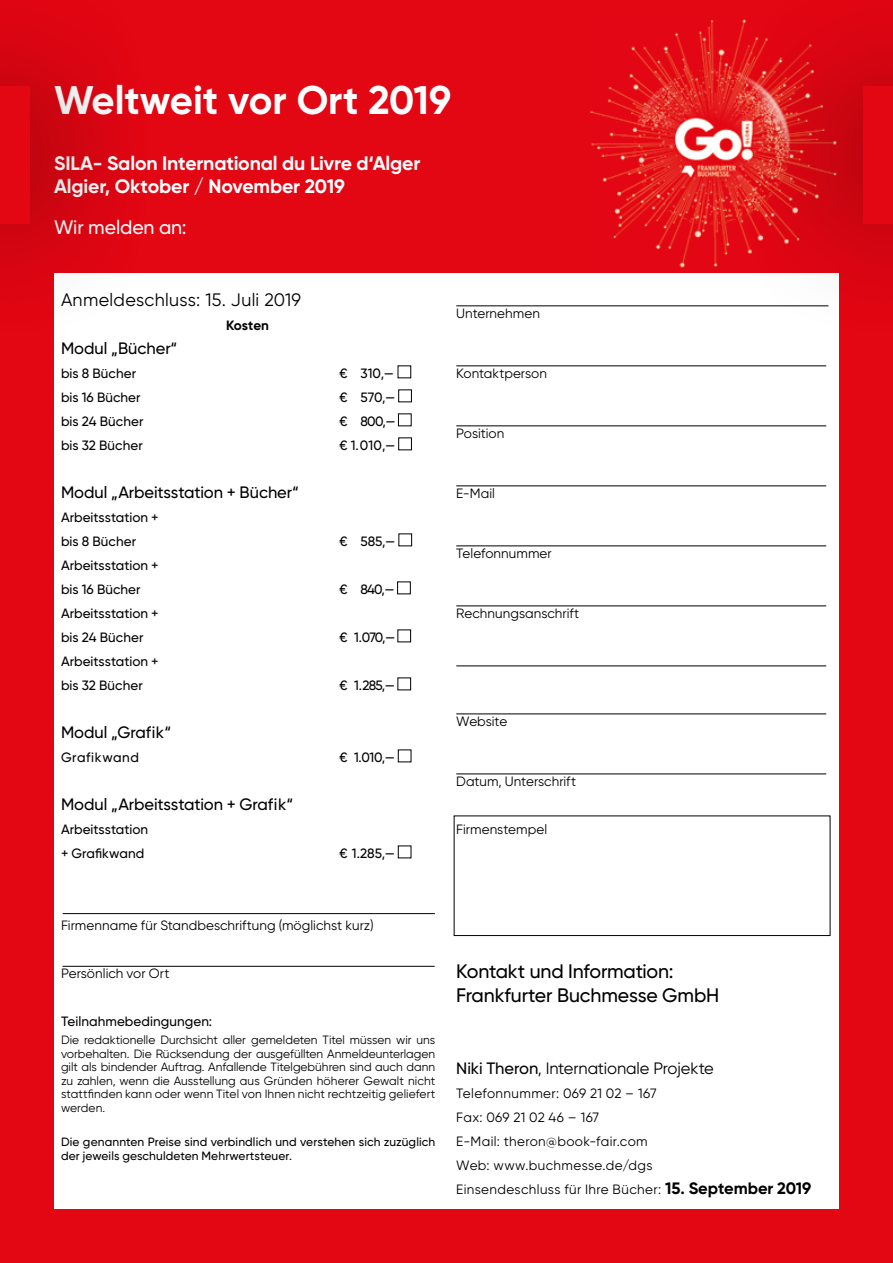
<style>
.page{position:relative;width:893px;height:1263px;background:#e30613}
.page>*{position:absolute;margin:0;border:0;box-sizing:border-box;transform-origin:0 0}
.t1{font:700 39.9px "Gilroy";color:#fff}
.t2{font:700 19.5px/23.4px "Gilroy";letter-spacing:-.01em;color:#fff}
.t3{font:500 19.5px/24px "Gilroy";letter-spacing:-.01em;color:#000}
.t4{font:500 19.5px "Gilroy";letter-spacing:-.005em;color:#fff}
.t5{font:18px "Gilroy";letter-spacing:.015em;color:#000}
.t6{font:500 16.5px "Gilroy";letter-spacing:-.005em;color:#000}
.t7{font:16.5px "Gilroy";letter-spacing:-.01em;color:#000}
.t8{font:500 13.5px/24px "Gilroy";letter-spacing:.005em;color:#000}
.t9{font:13.5px "Gilroy";letter-spacing:.005em;color:#000}
.t10{font:13.5px/24px "Gilroy";letter-spacing:.03em;color:#000}
.t11{font:500 13.5px "Gilroy";letter-spacing:.045em;color:#000}
.t12{font:700 13.5px "Gilroy";letter-spacing:-.005em;color:#000}
.t13{font:12px/13.5px "Gilroy";letter-spacing:.01em;color:#000;text-align:justify}
.t14{font:500 12px/13.5px "Gilroy";letter-spacing:.01em;color:#000}
.s1{font-weight:500}
.s2{font-weight:700;font-size:16.5px}
</style>
<div class="page">
<div style="left:54px;top:273px;width:785px;height:936px;background:#fff"></div>
<div style="left:398px;top:390px;width:14px;height:12px;border:1px solid #000"></div>
<div style="left:398px;top:414px;width:13px;height:12px;border:1px solid #000"></div>
<div style="left:398px;top:438px;width:14px;height:12px;border:1px solid #000"></div>
<div style="left:399px;top:534px;width:13px;height:12px;border:1px solid #000"></div>
<div style="left:398px;top:630px;width:13px;height:12px;border:1px solid #000"></div>
<div style="left:398px;top:678px;width:13px;height:12px;border:1px solid #000"></div>
<div style="left:398px;top:750px;width:13px;height:12px;border:1px solid #000"></div>
<div style="left:398px;top:846px;width:13px;height:12px;border:1px solid #000"></div>
<hr style="left:456px;top:306px;width:372px;height:1px;background:#000">
<hr style="left:456px;top:366px;width:370px;height:1px;background:#000">
<hr style="left:456px;top:426px;width:370px;height:1px;background:#000">
<hr style="left:456px;top:486px;width:370px;height:1px;background:#000">
<hr style="left:456px;top:546px;width:370px;height:1px;background:#000">
<hr style="left:456px;top:606px;width:370px;height:1px;background:#000">
<hr style="left:456px;top:666px;width:370px;height:1px;background:#000">
<hr style="left:456px;top:714px;width:370px;height:1px;background:#000">
<hr style="left:456px;top:774px;width:370px;height:1px;background:#000">
<div style="left:454px;top:816px;width:376px;height:120px;border:1px solid #000"></div>
<hr style="left:63px;top:913px;width:372px;height:1px;background:#000">
<hr style="left:63px;top:966px;width:372px;height:1px;background:#000">
<img style="left:590px;top:20px;width:147px;height:248px">
<div style="left:737px;top:0;width:156px;height:343px;background:#000;opacity:.75"></div>
<div style="left:863px;top:86px;width:30px;height:137px;background:#e30613"></div>
<div style="left:0;top:0;width:155px;height:343px;background:#000;opacity:.75"></div>
<div style="left:0;top:86px;width:30px;height:137px;background:#e30613"></div>
<h1 class="t1" style="left:54px;top:75px;width:399px">Weltweit vor Ort 2019</h1>
<h2 class="t2" style="left:54px;top:151px;width:368px">SILA- Salon International du Livre d‘Alger<br>Algier, Oktober / November 2019</h2>
<h2 class="t4" style="left:54px;top:215px;width:134px">Wir melden an:</h2>
<h3 class="t5" style="left:61px;top:289px;width:241px">Anmeldeschluss: 15. Juli 2019</h3>
<p class="t12" style="left:226px;top:317px;width:45px">Kosten</p>
<h3 class="t6" style="left:61px;top:338px;width:118px">Modul „Bücher“</h3>
<p class="t8" style="left:61px;top:361px;width:77px">bis 8 Bücher</p>
<p class="t8" style="left:340px;top:361px;width:56px">€ 310,—</p>
<p class="t8" style="left:61px;top:385px;width:81px">bis 16 Bücher</p>
<p class="t8" style="left:340px;top:385px;width:57px">€ 570,—</p>
<p class="t8" style="left:61px;top:409px;width:84px">bis 24 Bücher</p>
<p class="t8" style="left:340px;top:409px;width:57px">€ 800,—</p>
<p class="t8" style="left:61px;top:433px;width:83px">bis 32 Bücher</p>
<p class="t8" style="left:340px;top:433px;width:57px">€ 1.010,—</p>
<h3 class="t6" style="left:61px;top:482px;width:239px">Modul „Arbeitsstation + Bücher“</h3>
<p class="t8" style="left:61px;top:505px;width:99px">Arbeitsstation + bis 8 Bücher</p>
<p class="t8" style="left:340px;top:529px;width:57px">€ 585,—</p>
<p class="t8" style="left:61px;top:553px;width:99px">Arbeitsstation + bis 16 Bücher</p>
<p class="t8" style="left:61px;top:601px;width:99px">Arbeitsstation + bis 24 Bücher</p>
<p class="t8" style="left:61px;top:649px;width:99px">Arbeitsstation + bis 32 Bücher</p>
<p class="t8" style="left:340px;top:577px;width:57px">€ 840,—</p>
<p class="t8" style="left:340px;top:625px;width:57px">€ 1.070,—</p>
<p class="t8" style="left:340px;top:673px;width:57px">€ 1.285,—</p>
<h3 class="t6" style="left:61px;top:722px;width:112px">Modul „Grafik“</h3>
<p class="t11" style="left:61px;top:749px;width:80px">Grafikwand</p>
<p class="t8" style="left:340px;top:745px;width:57px">€ 1.010,—</p>
<h3 class="t6" style="left:61px;top:794px;width:234px">Modul „Arbeitsstation + Grafik“</h3>
<p class="t8" style="left:61px;top:817px;width:89px">Arbeitsstation + Grafikwand</p>
<p class="t8" style="left:340px;top:841px;width:57px">€ 1.285,—</p>
<p class="t9" style="left:456px;top:305px;width:85px">Unternehmen</p>
<p class="t9" style="left:456px;top:365px;width:92px">Kontaktperson</p>
<p class="t9" style="left:456px;top:425px;width:50px">Position</p>
<p class="t9" style="left:456px;top:485px;width:40px">E-Mail</p>
<p class="t9" style="left:456px;top:545px;width:97px">Telefonnummer</p>
<p class="t9" style="left:456px;top:605px;width:124px">Rechnungsanschrift</p>
<p class="t9" style="left:456px;top:713px;width:52px">Website</p>
<p class="t9" style="left:456px;top:773px;width:121px">Datum, Unterschrift</p>
<p class="t9" style="left:456px;top:821px;width:92px">Firmenstempel</p>
<p class="t9" style="left:61px;top:917px;width:314px">Firmenname für Standbeschriftung (möglichst kurz)</p>
<p class="t9" style="left:61px;top:965px;width:110px">Persönlich vor Ort</p>
<p class="t8" style="left:61px;top:1009px;width:153px">Teilnahmebedingungen:</p>
<p class="t13" style="left:61px;top:1033px;width:376px">Die redaktionelle Durchsicht aller gemeldeten Titel müssen wir uns vorbehalten. Die Rücksendung der ausgefüllten Anmeldeunterlagen gilt als bindender Auftrag. Anfallende Titelgebühren sind auch dann zu zahlen, wenn die Ausstellung aus Gründen höherer Gewalt nicht stattfinden kann oder wenn Titel von Ihnen nicht rechtzeitig geliefert werden.</p>
<p class="t14" style="left:61px;top:1135px;width:376px">Die genannten Preise sind verbindlich und verstehen sich zuzüglich der jeweils geschuldeten Mehrwertsteuer.</p>
<h2 class="t3" style="left:456px;top:959px;width:265px">Kontakt und Information:<br>Frankfurter Buchmesse GmbH</h2>
<h3 class="t7" style="left:456px;top:1058px;width:259px"><span class="s1">Niki Theron</span>, Internationale Projekte</h3>
<p class="t10" style="left:456px;top:1081px;width:356px">Telefonnummer: 069 21 02 – 167<br>Fax: 069 21 02 46 – 167<br>E-Mail: theron@book-fair.com<br>Web: www.buchmesse.de/dgs<br>Einsendeschluss für Ihre Bücher: <span class="s2">15. September 2019</span></p>
</div>
